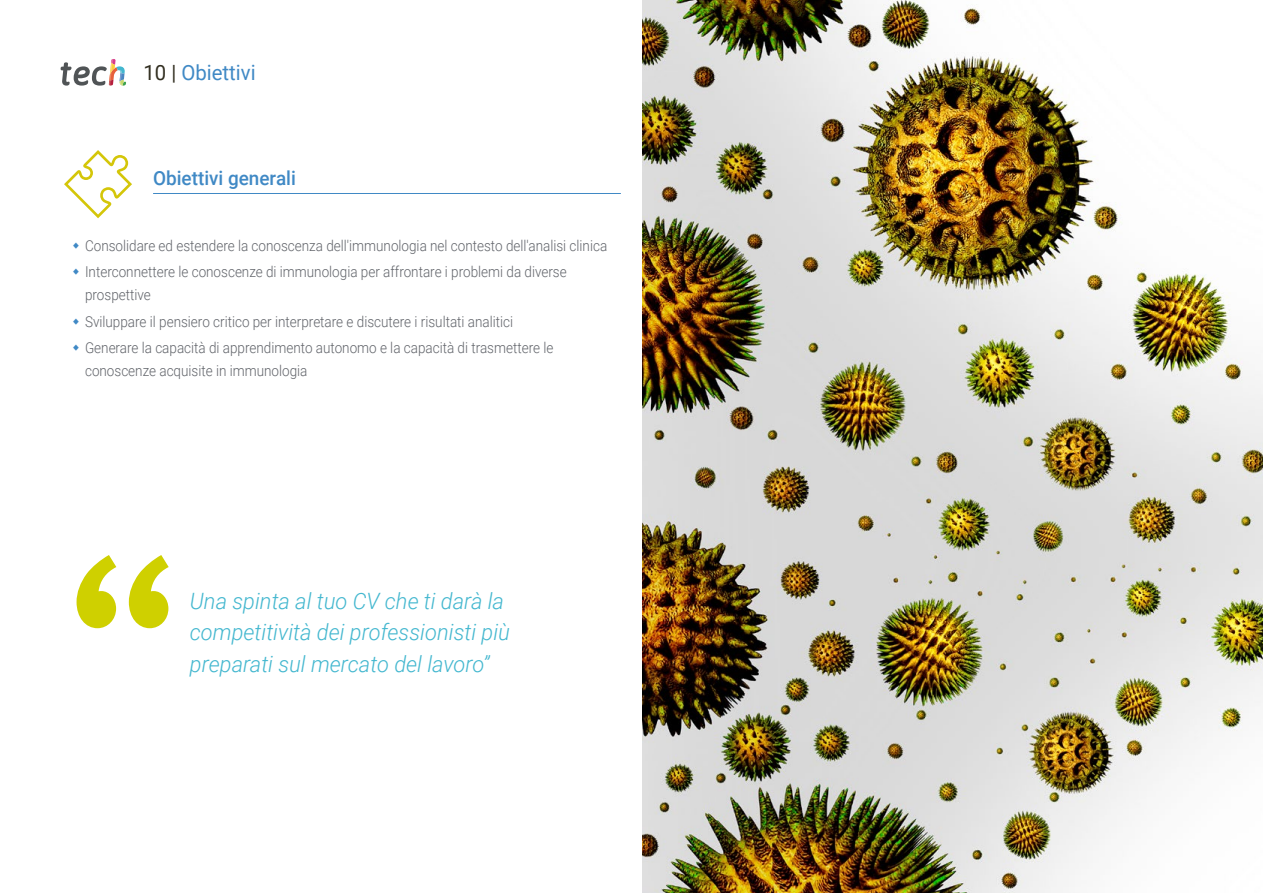
<style>
.page{position:relative;width:1263px;height:893px;background:#fff}
.page>*{position:absolute;margin:0;border:0;box-sizing:border-box;transform-origin:0 0}
.t1{font:italic 300 22.5px/31.5px "Roboto";color:#43b7cf}
.t2{font:21px "Roboto";color:#4089c5}
.t3{font:500 19.5px "Roboto";color:#4089c5}
.t4{font:300 15px/26.7px "Roboto";color:#61646a;scale:.9 1}
.s1{color:#312e20}
</style>
<div class="page">
<hr style="left:153px;top:193px;width:468px;height:1px;background:#4089c5">
<svg style="left:64px;top:150px;width:68px;height:68px"></svg>
<img style="left:642px;top:0;width:621px;height:893px">
<svg style="left:77px;top:555px;width:92px;height:73px"></svg>
<svg style="left:61px;top:59px;width:65px;height:27px"></svg>
<h2 class="t2" style="left:144px;top:57px;width:114px"><span class="s1">10 |</span> Obiettivi</h2>
<h3 class="t3" style="left:153px;top:165px;width:144px">Obiettivi generali</h3>
<p class="t4" style="left:85px;top:231px;width:582px">Consolidare ed estendere la conoscenza dell'immunologia nel contesto dell'analisi clinica<br>Interconnettere le conoscenze di immunologia per affrontare i problemi da diverse</p>
<p class="t4" style="left:85px;top:281px;width:522px">prospettive<br>Sviluppare il pensiero critico per interpretare e discutere i risultati analitici<br>Generare la capacità di apprendimento autonomo e la capacità di trasmettere le</p>
<p class="t4" style="left:85px;top:357px;width:249px">conoscenze acquisite in immunologia</p>
<h1 class="t1" style="left:190px;top:584px;width:321px">Una spinta al tuo CV che ti darà la competitività dei professionisti più preparati sul mercato del lavoro”</h1>
</div>
